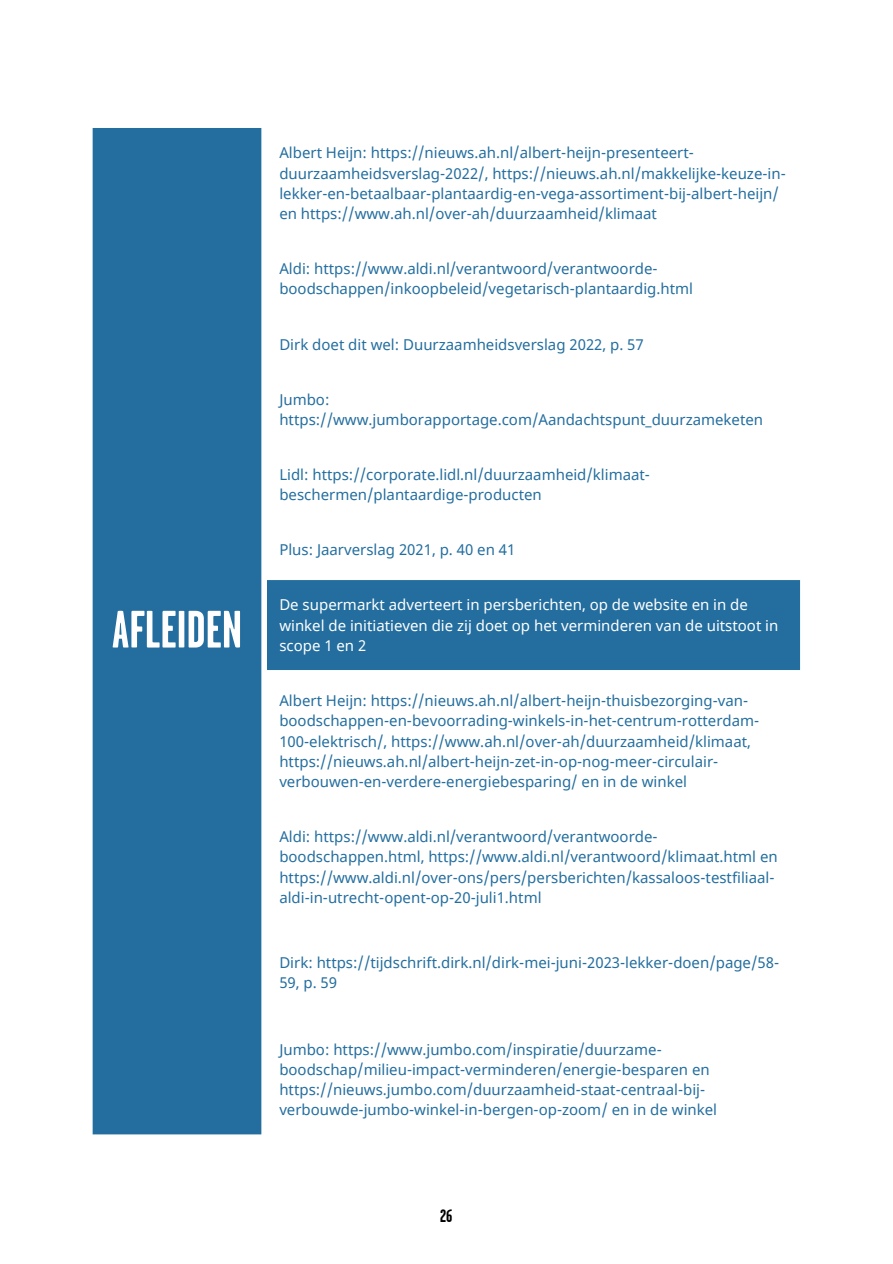
<style>
.page{position:relative;width:893px;height:1264px;background:#fff}
.page>*{position:absolute;margin:0;border:0;box-sizing:border-box;transform-origin:0 0}
.t1{font:700 52.5px "Garage Gothic";color:#fff}
.t2{font:700 18px "Garage Gothic";color:#000}
.t3{font:15px/20.2px "Noto Sans";color:#236e9f}
.t4{font:15px/20.2px "Noto Sans";color:#fff}
</style>
<div class="page">
<div style="left:93px;top:128px;width:169px;height:1006px;background:#236e9f"></div>
<div style="left:267px;top:580px;width:533px;height:90px;background:#236e9f"></div>
<p class="t1" style="left:112px;top:602px;width:132px">AFLEIDEN</p>
<p class="t3" style="left:279px;top:142px;width:508px">Albert Heijn: https://nieuws.ah.nl/albert-heijn-presenteert&shy;duurzaamheidsverslag-2022/, https://nieuws.ah.nl/makkelijke-keuze-in&shy;lekker-en-betaalbaar-plantaardig-en-vega-assortiment-bij-albert-heijn/ en https://www.ah.nl/over-ah/duurzaamheid/klimaat</p>
<p class="t3" style="left:279px;top:258px;width:415px">Aldi: https://www.aldi.nl/verantwoord/verantwoorde&shy;boodschappen/inkoopbeleid/vegetarisch-plantaardig.html</p>
<p class="t3" style="left:279px;top:333px;width:366px">Dirk doet dit wel: Duurzaamheidsverslag 2022, p. 57</p>
<p class="t3" style="left:279px;top:388px;width:485px">Jumbo: https://www.jumborapportage.com/Aandachtspunt_duurzameketen</p>
<p class="t3" style="left:279px;top:464px;width:372px">Lidl: https://corporate.lidl.nl/duurzaamheid/klimaat&shy;beschermen/plantaardige-producten</p>
<p class="t3" style="left:279px;top:539px;width:237px">Plus: Jaarverslag 2021, p. 40 en 41</p>
<p class="t4" style="left:279px;top:594px;width:500px">De supermarkt adverteert in persberichten, op de website en in de winkel de initiatieven die zij doet op het verminderen van de uitstoot in scope 1 en 2</p>
<p class="t3" style="left:279px;top:690px;width:481px">Albert Heijn: https://nieuws.ah.nl/albert-heijn-thuisbezorging-van&shy;boodschappen-en-bevoorrading-winkels-in-het-centrum-rotterdam-100-elektrisch/, https://www.ah.nl/over-ah/duurzaamheid/klimaat, https://nieuws.ah.nl/albert-heijn-zet-in-op-nog-meer-circulair&shy;verbouwen-en-verdere-energiebesparing/ en in de winkel</p>
<p class="t3" style="left:279px;top:826px;width:500px">Aldi: https://www.aldi.nl/verantwoord/verantwoorde&shy;boodschappen.html, https://www.aldi.nl/verantwoord/klimaat.html en https://www.aldi.nl/over-ons/pers/persberichten/kassaloos-testfiliaal&shy;aldi-in-utrecht-opent-op-20-juli1.html</p>
<p class="t3" style="left:279px;top:952px;width:501px">Dirk: https://tijdschrift.dirk.nl/dirk-mei-juni-2023-lekker-doen/page/58-<br>59, p. 59</p>
<p class="t3" style="left:279px;top:1038px;width:439px">Jumbo: https://www.jumbo.com/inspiratie/duurzame&shy;boodschap/milieu-impact-verminderen/energie-besparen en https://nieuws.jumbo.com/duurzaamheid-staat-centraal-bij&shy;verbouwde-jumbo-winkel-in-bergen-op-zoom/ en in de winkel</p>
<p class="t2" style="left:440px;top:1205px;width:14px">26</p>
</div>
